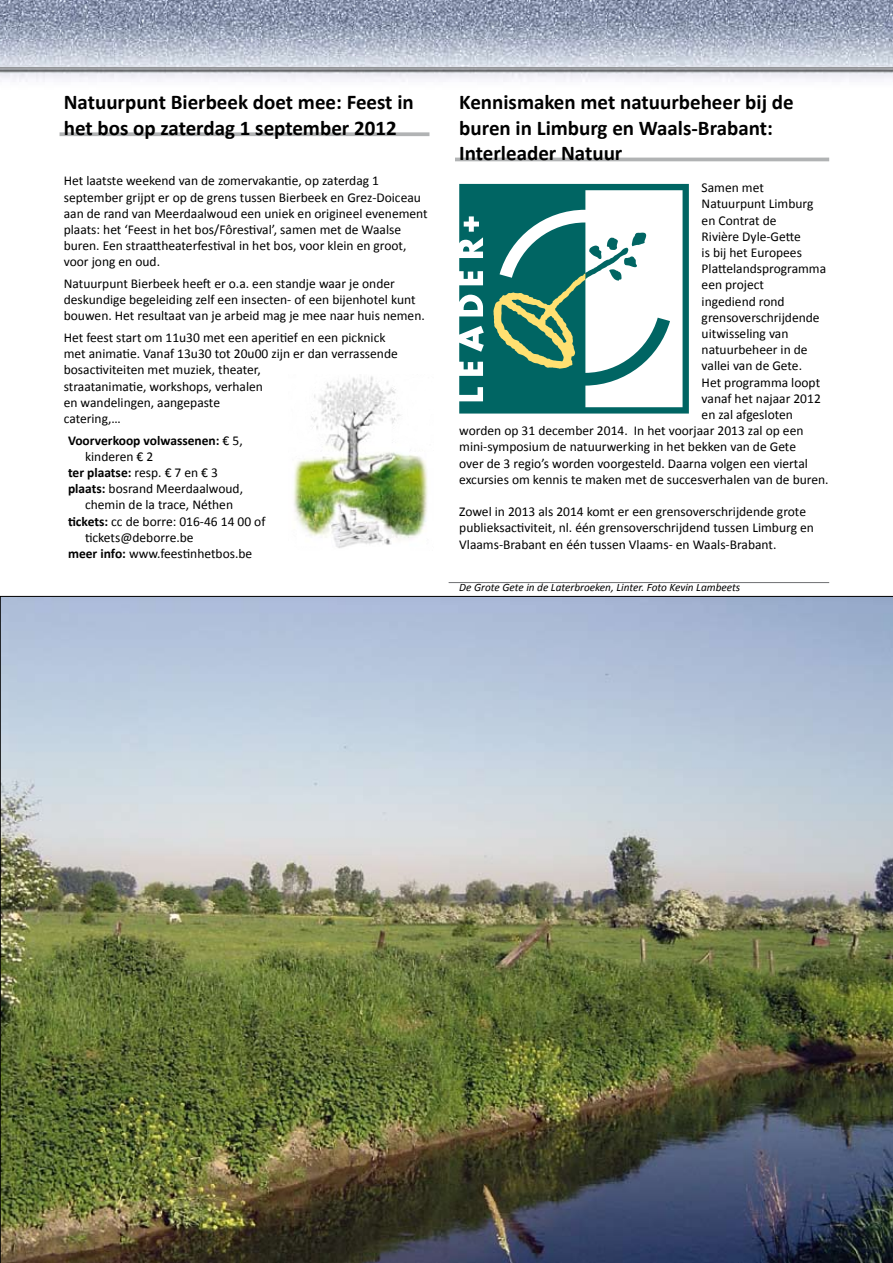
<style>
.page{position:relative;width:893px;height:1263px;background:#fff}
.page>*{position:absolute;margin:0;border:0;box-sizing:border-box;transform-origin:0 0}
.t1{font:700 21px/25.2px "Calibri";color:#000}
.t2{font:13.5px/16.2px "Calibri";color:#000}
.t3{font:700 13.5px "Calibri";color:#000}
.t4{font:italic 11.25px "Calibri";color:#000}
.s1{font-weight:400}
.s2{font-weight:700}
</style>
<div class="page">
<img style="left:0;top:0;width:893px;height:35px">
<svg style="left:0;top:35px;width:893px;height:47px;background:#c6cbd7"></svg>
<hr style="left:0;top:67px;width:893px;height:2px;background:#87888a">
<hr style="left:455px;top:158px;width:374px;height:3px;background:#b1b3b4">
<svg style="left:60px;top:132px;width:369px;height:4px"></svg>
<svg style="left:459px;top:184px;width:230px;height:230px"></svg>
<svg style="left:493px;top:273px;width:92px;height:96px;background:#4a8867"></svg>
<img style="left:293px;top:376px;width:135px;height:172px">
<hr style="left:449px;top:582px;width:380px;height:1px;background:#707173">
<img style="left:0;top:596px;width:893px;height:667px">
<h1 class="t1" style="left:64px;top:90px;width:351px">Natuurpunt Bierbeek doet mee: Feest in het bos op zaterdag 1 september 2012</h1>
<p class="t2" style="left:64px;top:173px;width:365px">Het laatste weekend van de zomervakantie, op zaterdag 1 september grijpt er op de grens tussen Bierbeek en Grez-Doiceau aan de rand van Meerdaalwoud een uniek en origineel evenement plaats: het ‘Feest in het bos/Fôrestival’, samen met de Waalse buren. Een straattheaterfestival in het bos, voor klein en groot, voor jong en oud.</p>
<p class="t2" style="left:64px;top:275px;width:363px">Natuurpunt Bierbeek heeft er o.a. een standje waar je onder deskundige begeleiding zelf een insecten- of een bijenhotel kunt bouwen. Het resultaat van je arbeid mag je mee naar huis nemen.</p>
<p class="t2" style="left:64px;top:329px;width:336px">Het feest start om 11u30 met een aperitief en een picknick met animatie. Vanaf 13u30 tot 20u00 zijn er dan verrassende bosactiviteiten met muziek, theater,<br>straatanimatie, workshops, verhalen<br>en wandelingen, aangepaste<br>catering,…</p>
<p class="t3" style="left:68px;top:432px;width:176px">Voorverkoop volwassenen: <span class="s1">€ 5,</span></p>
<p class="t2" style="left:85px;top:448px;width:70px">kinderen € 2</p>
<p class="t3" style="left:68px;top:464px;width:152px">ter plaatse: <span class="s1">resp. € 7 en € 3</span></p>
<p class="t2" style="left:68px;top:481px;width:177px"><span class="s2">plaats:</span> bosrand Meerdaalwoud,</p>
<p class="t2" style="left:85px;top:497px;width:150px">chemin de la trace, Néthen</p>
<p class="t2" style="left:68px;top:513px;width:199px"><span class="s2">tickets:</span> cc de borre: 016-46 14 00 of</p>
<p class="t2" style="left:85px;top:529px;width:110px">tickets@deborre.be</p>
<p class="t2" style="left:68px;top:545px;width:186px"><span class="s2">meer info:</span> www.feestinhetbos.be</p>
<h1 class="t1" style="left:459px;top:90px;width:336px">Kennismaken met natuurbeheer bij de buren in Limburg en Waals-Brabant:<br>Interleader Natuur</h1>
<p class="t2" style="left:702px;top:180px;width:64px">Samen met</p>
<p class="t2" style="left:702px;top:196px;width:113px">Natuurpunt Limburg</p>
<p class="t2" style="left:702px;top:212px;width:76px">en Contrat de</p>
<p class="t2" style="left:702px;top:228px;width:101px">Rivière Dyle-Gette</p>
<p class="t2" style="left:702px;top:244px;width:102px">is bij het Europees</p>
<p class="t2" style="left:702px;top:261px;width:126px">Plattelandsprogramma</p>
<p class="t2" style="left:702px;top:277px;width:64px">een project</p>
<p class="t2" style="left:702px;top:293px;width:85px">ingediend rond</p>
<p class="t2" style="left:702px;top:309px;width:120px">grensoverschrijdende</p>
<p class="t2" style="left:702px;top:325px;width:88px">uitwisseling van</p>
<p class="t2" style="left:702px;top:342px;width:107px">natuurbeheer in de</p>
<p class="t2" style="left:702px;top:358px;width:102px">vallei van de Gete.</p>
<p class="t2" style="left:702px;top:374px;width:120px">Het programma loopt</p>
<p class="t2" style="left:702px;top:390px;width:121px">vanaf het najaar 2012</p>
<p class="t2" style="left:702px;top:406px;width:93px">en zal afgesloten</p>
<p class="t2" style="left:459px;top:423px;width:346px">worden op 31 december 2014. In het voorjaar 2013 zal op een</p>
<p class="t2" style="left:459px;top:439px;width:338px">mini-symposium de natuurwerking in het bekken van de Gete</p>
<p class="t2" style="left:459px;top:455px;width:350px">over de 3 regio’s worden voorgesteld. Daarna volgen een viertal</p>
<p class="t2" style="left:459px;top:471px;width:371px">excursies om kennis te maken met de succesverhalen van de buren.</p>
<p class="t2" style="left:459px;top:504px;width:356px">Zowel in 2013 als 2014 komt er een grensoverschrijdende grote publieksactiviteit, nl. één grensoverschrijdend tussen Limburg en<br>Vlaams-Brabant en één tussen Vlaams- en Waals-Brabant.</p>
<p class="t4" style="left:459px;top:580px;width:283px">De Grote Gete in de Laterbroeken, Linter. Foto Kevin Lambeets</p>
</div>
